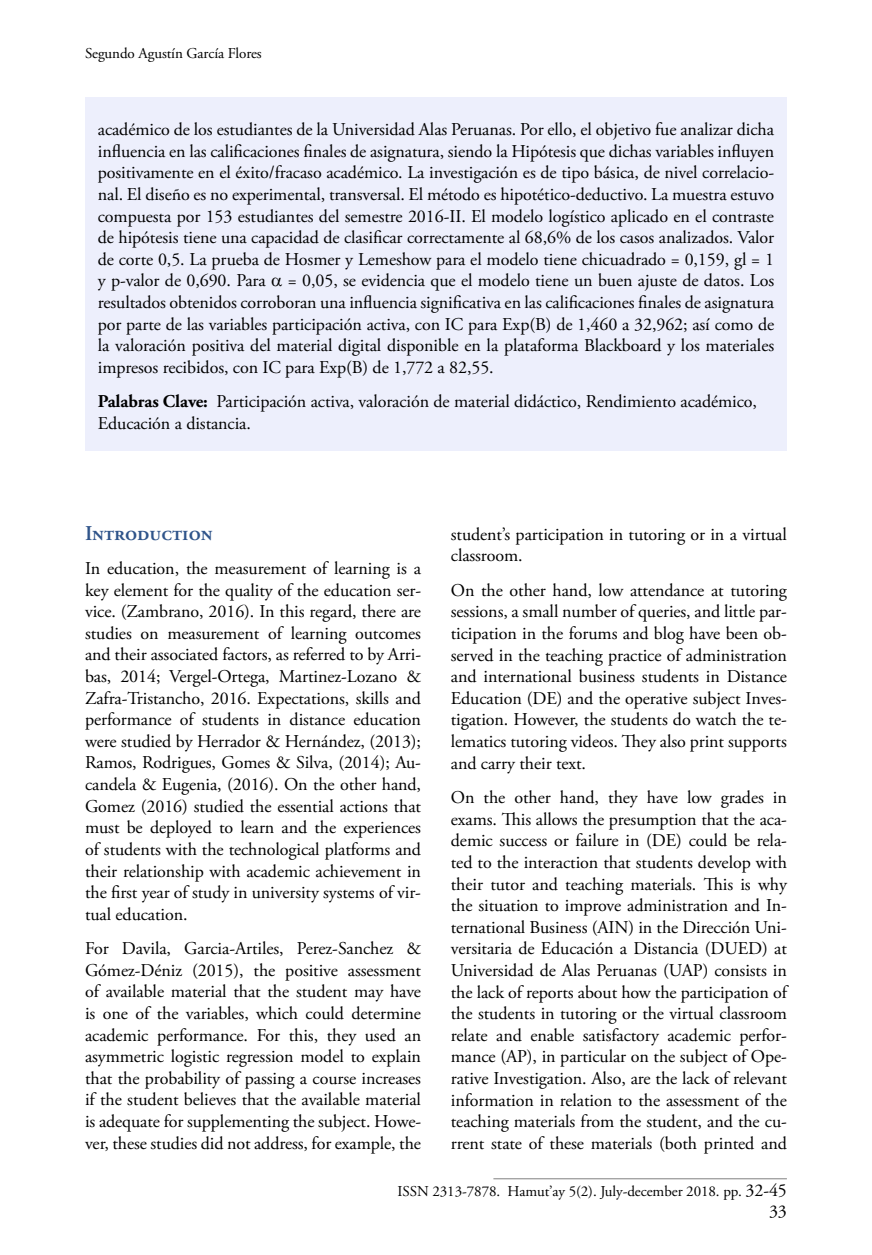
<style>
.page{position:relative;width:872px;height:1255px;background:#fff}
.page>*{position:absolute;margin:0;border:0;box-sizing:border-box;transform-origin:0 0}
.t1{font:600 21px "Adobe Garamond Pro";color:#2f548a}
.t2{font:18px/21.6px "Adobe Garamond Pro";letter-spacing:-.005em;color:#000;text-align:justify}
.t3{font:15px "Adobe Garamond Pro";letter-spacing:-.005em;color:#000}
.s1{font-weight:700}
.s2{font-size:18px}
</style>
<div class="page">
<hr style="left:493px;top:1178px;width:294px;height:1px;background:#808080">
<div style="left:85px;top:98px;width:702px;height:353px;background:#edeffc"></div>
<p class="t3" style="left:85px;top:44px;width:178px">Segundo Agustín García Flores</p>
<p class="t2" style="left:98px;top:119px;width:678px">académico de los estudiantes de la Universidad Alas Peruanas. Por ello, el objetivo fue analizar dicha influencia en las calificaciones finales de asignatura, siendo la Hipótesis que dichas variables influyen positivamente en el éxito/fracaso académico. La investigación es de tipo básica, de nivel correlacio&shy;nal. El diseño es no experimental, transversal. El método es hipotético-deductivo. La muestra estuvo compuesta por 153 estudiantes del semestre 2016-II. El modelo logístico aplicado en el contraste de hipótesis tiene una capacidad de clasificar correctamente al 68,6% de los casos analizados. Valor de corte 0,5. La prueba de Hosmer y Lemeshow para el modelo tiene chicuadrado = 0,159, gl = 1 y p-valor de 0,690. Para = 0,05, se evidencia que el modelo tiene un buen ajuste de datos. Los resultados obtenidos corroboran una influencia significativa en las calificaciones finales de asignatura por parte de las variables participación activa, con IC para Exp(B) de 1,460 a 32,962; así como de la valoración positiva del material digital disponible en la plataforma Blackboard y los materiales impresos recibidos, con IC para Exp(B) de 1,772 a 82,55.</p>
<p class="t2" style="left:98px;top:391px;width:661px"><span class="s1">Palabras Clave:</span> Participación activa, valoración de material didáctico, Rendimiento académico,<br>Educación a distancia.</p>
<p class="t1" style="left:85px;top:521px;width:129px">Introduction</p>
<p class="t2" style="left:85px;top:558px;width:337px">In education, the measurement of learning is a key element for the quality of the education ser&shy;vice. (Zambrano, 2016). In this regard, there are studies on measurement of learning outcomes and their associated factors, as referred to by Arri&shy;bas, 2014; Vergel-Ortega, Martinez-Lozano &amp; Zafra-Tristancho, 2016. Expectations, skills and performance of students in distance education were studied by Herrador &amp; Hernández, (2013); Ramos, Rodrigues, Gomes &amp; Silva, (2014); Au&shy;candela &amp; Eugenia, (2016). On the other hand, Gomez (2016) studied the essential actions that must be deployed to learn and the experiences of students with the technological platforms and their relationship with academic achievement in the first year of study in university systems of vir&shy;tual education.</p>
<p class="t2" style="left:85px;top:938px;width:337px">For Davila, Garcia-Artiles, Perez-Sanchez &amp; Gómez-Déniz (2015), the positive assessment of available material that the student may have is one of the variables, which could determine academic performance. For this, they used an asymmetric logistic regression model to explain that the probability of passing a course increases if the student believes that the available material is adequate for supplementing the subject. Howe&shy;ver, these studies did not address, for example, the</p>
<p class="t2" style="left:451px;top:524px;width:337px">student’s participation in tutoring or in a virtual classroom.</p>
<p class="t2" style="left:451px;top:580px;width:337px">On the other hand, low attendance at tutoring sessions, a small number of queries, and little par&shy;ticipation in the forums and blog have been ob&shy;served in the teaching practice of administration and international business students in Distance Education (DE) and the operative subject Inves&shy;tigation. However, the students do watch the te&shy;lematics tutoring videos. They also print supports and carry their text.</p>
<p class="t2" style="left:451px;top:787px;width:337px">On the other hand, they have low grades in exams. This allows the presumption that the aca&shy;demic success or failure in (DE) could be rela&shy;ted to the interaction that students develop with their tutor and teaching materials. This is why the situation to improve administration and In&shy;ternational Business (AIN) in the Dirección Uni&shy;versitaria de Educación a Distancia (DUED) at Universidad de Alas Peruanas (UAP) consists in the lack of reports about how the participation of the students in tutoring or the virtual classroom relate and enable satisfactory academic perfor&shy;mance (AP), in particular on the subject of Ope&shy;rative Investigation. Also, are the lack of relevant information in relation to the assessment of the teaching materials from the student, and the cu&shy;rrent state of these materials (both printed and</p>
<p class="t3" style="left:397px;top:1181px;width:391px">ISSN 2313-7878. Hamut’ay 5(2). July-december 2018. pp. <span class="s2">32-45</span></p>
<p class="t2" style="left:769px;top:1201px;width:19px">33</p>
</div>
